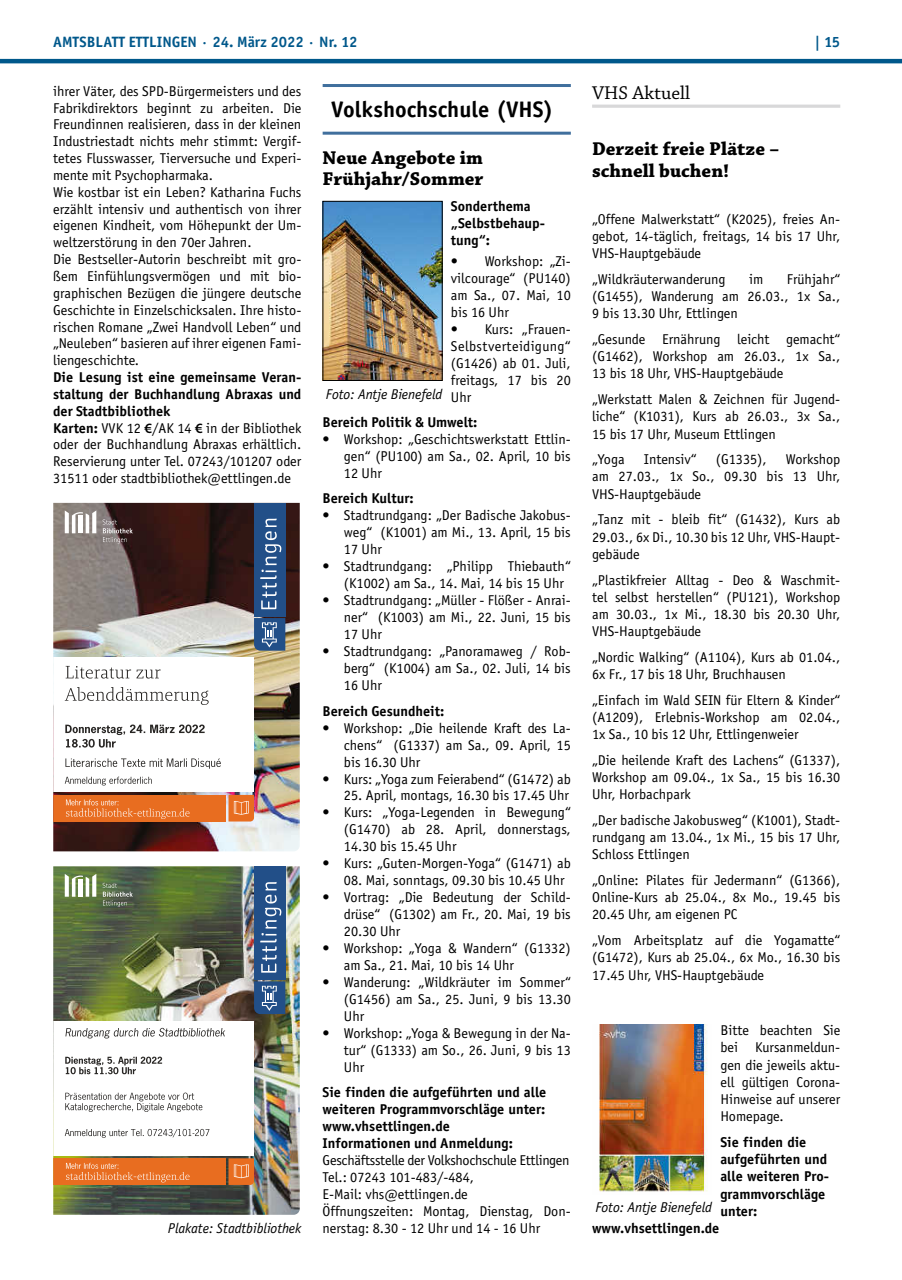
<style>
.page{position:relative;width:902px;height:1280px;background:#fff}
.page>*{position:absolute;margin:0;border:0;box-sizing:border-box;transform-origin:0 0}
.t1{font:700 22.5px "Officina Sans";color:#000}
.t2{font:700 19.5px/21.5px "Chaparral Pro";color:#000}
.t3{font:19.5px "Chaparral Pro";color:#000}
.t4{font:700 15px "Officina Sans";color:#00588b}
.t5{font:14.25px/17px "Officina Sans";color:#000;text-align:justify}
.t6{font:700 14.25px/17px "Officina Sans";color:#000}
.t7{font:italic 14.25px "Officina Sans";color:#000}
.s1{font-weight:700}
.s2{font-family:"Myriad Pro";font-weight:600}
</style>
<div class="page">
<hr style="left:0;top:59px;width:901px;height:4px;background:#00588b">
<img style="left:53px;top:503px;width:247px;height:348px">
<div style="left:254px;top:503px;width:31px;height:113px;background:#224f88"></div>
<svg style="left:254px;top:618px;width:31px;height:33px"></svg>
<svg style="left:260px;top:518px;width:21px;height:91px"></svg>
<svg style="left:103px;top:519px;width:30px;height:24px"></svg>
<svg style="left:65px;top:510px;width:31px;height:23px"></svg>
<div style="left:53px;top:658px;width:201px;height:134px;background:#fff"></div>
<svg style="left:66px;top:666px;width:94px;height:12px"></svg>
<svg style="left:65px;top:687px;width:144px;height:18px"></svg>
<svg style="left:65px;top:724px;width:140px;height:23px"></svg>
<svg style="left:65px;top:758px;width:156px;height:11px"></svg>
<svg style="left:65px;top:777px;width:87px;height:8px"></svg>
<div style="left:53px;top:795px;width:172px;height:26px;background:#e86d20"></div>
<svg style="left:66px;top:799px;width:123px;height:20px"></svg>
<svg style="left:228px;top:795px;width:26px;height:26px"></svg>
<img style="left:53px;top:866px;width:247px;height:349px">
<div style="left:254px;top:866px;width:31px;height:114px;background:#224f88"></div>
<svg style="left:254px;top:981px;width:31px;height:33px"></svg>
<svg style="left:260px;top:882px;width:21px;height:91px"></svg>
<svg style="left:103px;top:883px;width:30px;height:24px"></svg>
<svg style="left:65px;top:874px;width:31px;height:23px"></svg>
<div style="left:53px;top:1021px;width:201px;height:134px;background:#fff"></div>
<svg style="left:65px;top:1028px;width:160px;height:10px"></svg>
<svg style="left:65px;top:1057px;width:97px;height:17px"></svg>
<svg style="left:65px;top:1092px;width:137px;height:20px"></svg>
<svg style="left:65px;top:1129px;width:144px;height:9px"></svg>
<div style="left:53px;top:1158px;width:172px;height:27px;background:#e86d20"></div>
<svg style="left:66px;top:1163px;width:123px;height:19px"></svg>
<svg style="left:228px;top:1158px;width:26px;height:27px"></svg>
<hr style="left:322px;top:84px;width:248px;height:3px;background:#406f9d">
<hr style="left:322px;top:132px;width:248px;height:3px;background:#406f9d">
<img style="left:324px;top:203px;width:116px;height:176px">
<div style="left:322px;top:201px;width:120px;height:180px;border:1px solid #000"></div>
<hr style="left:592px;top:105px;width:248px;height:3px;background:#d8d8d9">
<img style="left:599px;top:1025px;width:109px;height:167px">
<p class="t4" style="left:53px;top:32px;width:306px">AMTSBLATT ETTLINGEN · 24. März 2022 · Nr. 12</p>
<p class="t4" style="left:814px;top:32px;width:27px">| 15</p>
<p class="t5" style="left:53px;top:83px;width:250px;text-align:left">ihrer Väter, des SPD-Bürgermeisters und des Fabrikdirektors beginnt zu arbeiten. Die Freundinnen realisieren, dass in der kleinen Industriestadt nichts mehr stimmt: Vergif&shy;tetes Flusswasser, Tierversuche und Experi&shy;mente mit Psychopharmaka.<br>Wie kostbar ist ein Leben? Katharina Fuchs erzählt intensiv und authentisch von ihrer eigenen Kindheit, vom Höhepunkt der Um&shy;weltzerstörung in den 70er Jahren.<br>Die Bestseller-Autorin beschreibt mit gro&shy;ßem Einfühlungsvermögen und mit bio&shy;graphischen Bezügen die jüngere deutsche Geschichte in Einzelschicksalen. Ihre histo&shy;rischen Romane „Zwei Handvoll Leben“ und „Neuleben“ basieren auf ihrer eigenen Fami&shy;liengeschichte.</p>
<p class="t5" style="left:53px;top:369px;width:250px;text-align:left"><span class="s1">Die Lesung ist eine gemeinsame Veran&shy;staltung der Buchhandlung Abraxas und der Stadtbibliothek<br>Karten:</span> VVK 12 <span class="s2">€</span>/AK 14 <span class="s2">€</span> in der Bibliothek oder der Buchhandlung Abraxas erhältlich.<br>Reservierung unter Tel. 07243/101207 oder 31511 oder stadtbibliothek@ettlingen.de</p>
<h2 class="t3" style="left:592px;top:82px;width:100px">VHS Aktuell</h2>
<h1 class="t1" style="left:331px;top:95px;width:224px">Volkshochschule (VHS)</h1>
<h2 class="t2" style="left:322px;top:148px;width:162px">Neue Angebote im<br>Frühjahr/Sommer</h2>
<h2 class="t2" style="left:592px;top:139px;width:189px">Derzeit freie Plätze – schnell buchen!</h2>
<p class="t5" style="left:592px;top:210px;width:250px">„Offene Malwerkstatt“ (K2025), freies An&shy;gebot, 14-täglich, freitags, 14 bis 17 Uhr, VHS-Hauptgebäude</p>
<p class="t5" style="left:592px;top:271px;width:135px">„Wildkräuterwanderung</p>
<p class="t5" style="left:749px;top:271px;width:16px">im</p>
<p class="t6" style="left:451px;top:197px;width:96px">Sonderthema „Selbstbehaup&shy;tung“:</p>
<p class="t5" style="left:451px;top:253px;width:121px">• Workshop: „Zi&shy;vilcourage“ (PU140) am Sa., 07. Mai, 10 bis 16 Uhr</p>
<p class="t5" style="left:451px;top:320px;width:121px">• Kurs: „Frauen-Selbstverteidigung“ (G1426) ab 01. Juli, freitags, 17 bis 20<br>Uhr</p>
<p class="t6" style="left:322px;top:414px;width:156px">Bereich Politik &amp; Umwelt:</p>
<p class="t5" style="left:344px;top:431px;width:228px;text-indent:-21px">• Workshop: „Geschichtswerkstatt Ettlin&shy;gen“ (PU100) am Sa., 02. April, 10 bis 12 Uhr</p>
<p class="t6" style="left:322px;top:490px;width:92px">Bereich Kultur:</p>
<p class="t5" style="left:344px;top:507px;width:228px;text-indent:-21px">• Stadtrundgang: „Der Badische Jakobus&shy;weg“ (K1001) am Mi., 13. April, 15 bis 17 Uhr</p>
<p class="t5" style="left:344px;top:558px;width:228px;text-indent:-21px">• Stadtrundgang: „Philipp Thiebauth“ (K1002) am Sa., 14. Mai, 14 bis 15 Uhr</p>
<p class="t5" style="left:344px;top:592px;width:228px;text-indent:-21px">• Stadtrundgang: „Müller - Flößer - Anrai&shy;ner“ (K1003) am Mi., 22. Juni, 15 bis 17 Uhr</p>
<p class="t5" style="left:344px;top:643px;width:228px;text-indent:-21px">• Stadtrundgang: „Panoramaweg / Rob&shy;berg“ (K1004) am Sa., 02. Juli, 14 bis 16 Uhr</p>
<p class="t6" style="left:322px;top:702px;width:123px">Bereich Gesundheit:</p>
<p class="t5" style="left:344px;top:719px;width:228px;text-indent:-21px">• Workshop: „Die heilende Kraft des La&shy;chens“ (G1337) am Sa., 09. April, 15 bis 16.30 Uhr</p>
<p class="t5" style="left:322px;top:770px;width:250px">• Kurs: „Yoga zum Feierabend“ (G1472) ab</p>
<p class="t5" style="left:344px;top:787px;width:227px">25. April, montags, 16.30 bis 17.45 Uhr</p>
<p class="t5" style="left:344px;top:804px;width:228px;text-indent:-21px">• Kurs: „Yoga-Legenden in Bewegung“ (G1470) ab 28. April, donnerstags, 14.30 bis 15.45 Uhr</p>
<p class="t5" style="left:322px;top:855px;width:250px">• Kurs: „Guten-Morgen-Yoga“ (G1471) ab</p>
<p class="t5" style="left:344px;top:872px;width:222px">08. Mai, sonntags, 09.30 bis 10.45 Uhr</p>
<p class="t5" style="left:344px;top:889px;width:228px;text-indent:-21px">• Vortrag: „Die Bedeutung der Schild&shy;drüse“ (G1302) am Fr., 20. Mai, 19 bis 20.30 Uhr</p>
<p class="t5" style="left:344px;top:940px;width:228px;text-indent:-21px">• Workshop: „Yoga &amp; Wandern“ (G1332) am Sa., 21. Mai, 10 bis 14 Uhr</p>
<p class="t5" style="left:344px;top:974px;width:228px;text-indent:-21px">• Wanderung: „Wildkräuter im Sommer“ (G1456) am Sa., 25. Juni, 9 bis 13.30<br>Uhr</p>
<p class="t5" style="left:344px;top:1025px;width:228px;text-indent:-21px">• Workshop: „Yoga &amp; Bewegung in der Na&shy;tur“ (G1333) am So., 26. Juni, 9 bis 13<br>Uhr</p>
<p class="t6" style="left:322px;top:1084px;width:225px">Sie finden die aufgeführten und alle weiteren Programmvorschläge unter: www.vhsettlingen.de<br>Informationen und Anmeldung:</p>
<p class="t5" style="left:322px;top:1152px;width:250px;text-align:left">Geschäftsstelle der Volkshochschule Ettlingen Tel.: 07243 101-483/-484,<br>E-Mail: vhs@ettlingen.de<br>Öffnungszeiten: Montag, Dienstag, Don&shy;nerstag: 8.30 - 12 Uhr und 14 - 16 Uhr</p>
<p class="t5" style="left:592px;top:271px;width:250px;text-indent:195px">Frühjahr“ (G1455), Wanderung am 26.03., 1x Sa., 9 bis 13.30 Uhr, Ettlingen</p>
<p class="t5" style="left:592px;top:331px;width:250px">„Gesunde Ernährung leicht gemacht“ (G1462), Workshop am 26.03., 1x Sa., 13 bis 18 Uhr, VHS-Hauptgebäude</p>
<p class="t5" style="left:592px;top:391px;width:250px">„Werkstatt Malen &amp; Zeichnen für Jugend&shy;liche“ (K1031), Kurs ab 26.03., 3x Sa., 15 bis 17 Uhr, Museum Ettlingen</p>
<p class="t5" style="left:592px;top:451px;width:34px">„Yoga</p>
<p class="t5" style="left:644px;top:451px;width:54px">Intensiv“</p>
<p class="t5" style="left:715px;top:451px;width:52px">(G1335),</p>
<p class="t7" style="left:326px;top:385px;width:118px">Foto: Antje Bienefeld</p>
<p class="t5" style="left:592px;top:451px;width:250px;text-indent:194px">Workshop am 27.03., 1x So., 09.30 bis 13 Uhr, VHS-Hauptgebäude</p>
<p class="t5" style="left:592px;top:511px;width:250px">„Tanz mit - bleib fit“ (G1432), Kurs ab 29.03., 6x Di., 10.30 bis 12 Uhr, VHS-Haupt&shy;gebäude</p>
<p class="t5" style="left:592px;top:571px;width:250px">„Plastikfreier Alltag - Deo &amp; Waschmit&shy;tel selbst herstellen“ (PU121), Workshop am 30.03., 1x Mi., 18.30 bis 20.30 Uhr, VHS-Hauptgebäude</p>
<p class="t5" style="left:592px;top:648px;width:250px">„Nordic Walking“ (A1104), Kurs ab 01.04.,<br>6x Fr., 17 bis 18 Uhr, Bruchhausen</p>
<p class="t5" style="left:592px;top:691px;width:250px">„Einfach im Wald SEIN für Eltern &amp; Kinder“ (A1209), Erlebnis-Workshop am 02.04., 1x Sa., 10 bis 12 Uhr, Ettlingenweier</p>
<p class="t5" style="left:592px;top:751px;width:250px">„Die heilende Kraft des Lachens“ (G1337), Workshop am 09.04., 1x Sa., 15 bis 16.30<br>Uhr, Horbachpark</p>
<p class="t5" style="left:592px;top:811px;width:250px">„Der badische Jakobusweg“ (K1001), Stadt&shy;rundgang am 13.04., 1x Mi., 15 bis 17 Uhr, Schloss Ettlingen</p>
<p class="t5" style="left:592px;top:872px;width:250px">„Online: Pilates für Jedermann“ (G1366), Online-Kurs ab 25.04., 8x Mo., 19.45 bis 20.45 Uhr, am eigenen PC</p>
<p class="t5" style="left:592px;top:932px;width:250px">„Vom Arbeitsplatz auf die Yogamatte“ (G1472), Kurs ab 25.04., 6x Mo., 16.30 bis 17.45 Uhr, VHS-Hauptgebäude</p>
<p class="t5" style="left:720px;top:1022px;width:121px">Bitte beachten Sie bei Kursanmeldun&shy;gen die jeweils aktu&shy;ell gültigen Corona-Hinweise auf unserer Homepage.</p>
<p class="t6" style="left:720px;top:1133px;width:110px">Sie finden die aufgeführten und alle weiteren Pro&shy;grammvorschläge unter:</p>
<p class="t7" style="left:595px;top:1199px;width:118px">Foto: Antje Bienefeld</p>
<p class="t6" style="left:592px;top:1219px;width:129px">www.vhsettlingen.de</p>
<p class="t7" style="left:168px;top:1220px;width:135px">Plakate: Stadtbibliothek</p>
</div>
